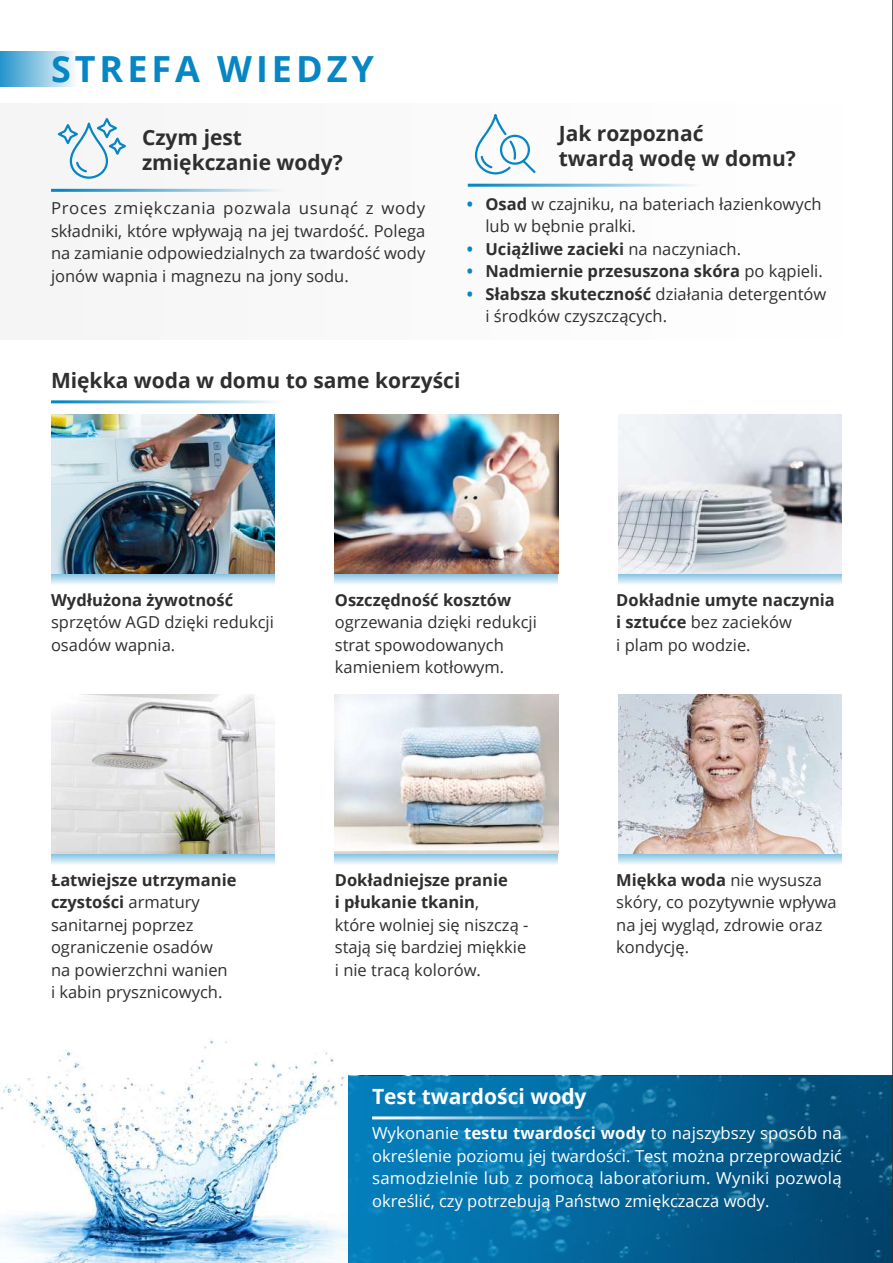
<style>
.page{position:relative;width:893px;height:1263px;background:#fff}
.page>*{position:absolute;margin:0;border:0;box-sizing:border-box;transform-origin:0 0}
.t1{font:700 36px "Open Sans";letter-spacing:.11em;color:#0686c5}
.t2{font:700 21px/25.2px "Open Sans";color:#2f2f2f}
.t3{font:700 21px "Open Sans";color:#fff}
.t4{font:16.5px/22.5px "Open Sans";color:#2f2f2f}
.t5{font:16.5px/22.5px "Open Sans";color:#fff;text-align:justify}
.t6{font:700 16.5px/22.5px "Open Sans";color:#2f2f2f}
.s1{font-weight:700;color:#0686c5}
.s2{font-weight:700}
.s3{color:#0686c5}
.s4{font-weight:400}
</style>
<div class="page">
<svg style="left:348px;top:1076px;width:544px;height:187px;background:#046599"></svg>
<div style="left:0;top:52px;width:81px;height:35px;background:linear-gradient(to right,#2495cc,#fff)"></div>
<div style="left:0;top:104px;width:842px;height:236px;background:#f5f5f5"></div>
<svg style="left:51px;top:573px;width:223px;height:11px;background:#b1d0e0"></svg>
<img style="left:51px;top:414px;width:223px;height:159px">
<svg style="left:51px;top:854px;width:223px;height:10px;background:#b9dcee"></svg>
<img style="left:51px;top:694px;width:223px;height:160px">
<svg style="left:335px;top:573px;width:223px;height:11px;background:#b7d3e1"></svg>
<img style="left:335px;top:414px;width:223px;height:159px">
<svg style="left:335px;top:854px;width:223px;height:10px;background:#b9dcee"></svg>
<img style="left:335px;top:694px;width:223px;height:160px">
<svg style="left:619px;top:573px;width:223px;height:11px;background:#bedeee"></svg>
<img style="left:619px;top:414px;width:223px;height:159px">
<svg style="left:619px;top:854px;width:223px;height:10px;background:#b9dcee"></svg>
<img style="left:619px;top:694px;width:223px;height:160px">
<hr style="left:51px;top:400px;width:242px;height:3px;background:#0686c5">
<hr style="left:51px;top:189px;width:242px;height:3px;background:#0686c5">
<svg style="left:57px;top:118px;width:69px;height:61px"></svg>
<hr style="left:468px;top:184px;width:241px;height:3px;background:#0686c5">
<svg style="left:475px;top:114px;width:61px;height:61px"></svg>
<img style="left:0;top:1040px;width:348px;height:223px">
<hr style="left:372px;top:1116px;width:242px;height:3px;background:#fff">
<hr style="left:892px;top:0;width:1px;height:1263px;background:#2f2f2f">
<h1 class="t1" style="left:51px;top:44px;width:324px">STREFA WIEDZY</h1>
<p class="t2" style="left:142px;top:124px;width:202px">Czym jest zmiękczanie wody?</p>
<p class="t4" style="left:51px;top:196px;width:376px;text-align:justify">Proces zmiękczania pozwala usunąć z wody składniki, które wpływają na jej twardość. Polega na zamianie odpowiedzialnych za twardość wody jonów wapnia i magnezu na jony sodu.</p>
<p class="t2" style="left:559px;top:120px;width:239px">Jak rozpoznać<br>twardą wodę w domu?</p>
<p class="t4" style="left:485px;top:192px;width:338px;text-indent:-18px"><span class="s1">•</span> <span class="s2">Osad</span> w czajniku, na bateriach łazienkowych lub w bębnie pralki.</p>
<p class="t6" style="left:467px;top:237px;width:276px"><span class="s3">•</span> Uciążliwe zacieki <span class="s4">na naczyniach.</span></p>
<p class="t6" style="left:467px;top:260px;width:357px"><span class="s3">•</span> Nadmiernie przesuszona skóra <span class="s4">po kąpieli.</span></p>
<p class="t4" style="left:485px;top:282px;width:342px;text-indent:-18px"><span class="s1">•</span> <span class="s2">Słabsza skuteczność</span> działania detergentów i środków czyszczących.</p>
<p class="t2" style="left:51px;top:367px;width:411px">Miękka woda w domu to same korzyści</p>
<p class="t6" style="left:51px;top:588px;width:184px">Wydłużona żywotność</p>
<p class="t4" style="left:51px;top:610px;width:224px">sprzętów AGD dzięki redukcji osadów wapnia.</p>
<p class="t6" style="left:335px;top:588px;width:178px">Oszczędność kosztów</p>
<p class="t4" style="left:335px;top:610px;width:203px">ogrzewania dzięki redukcji strat spowodowanych kamieniem kotłowym.</p>
<p class="t6" style="left:616px;top:588px;width:220px">Dokładnie umyte naczynia i sztućce <span class="s4">bez zacieków<br>i plam po wodzie.</span></p>
<p class="t4" style="left:51px;top:868px;width:187px"><span class="s2">Łatwiejsze utrzymanie czystości</span> armatury sanitarnej poprzez ograniczenie osadów<br>na powierzchni wanien<br>i kabin prysznicowych.</p>
<p class="t4" style="left:335px;top:868px;width:195px"><span class="s2">Dokładniejsze pranie<br>i płukanie tkanin</span>,<br>które wolniej się niszczą - stają się bardziej miękkie i nie tracą kolorów.</p>
<p class="t4" style="left:616px;top:868px;width:222px"><span class="s2">Miękka woda</span> nie wysusza skóry, co pozytywnie wpływa na jej wygląd, zdrowie oraz kondycję.</p>
<p class="t3" style="left:372px;top:1081px;width:216px">Test twardości wody</p>
<p class="t5" style="left:372px;top:1122px;width:471px">Wykonanie <span class="s2">testu twardości wody</span> to najszybszy sposób na określenie poziomu jej twardości. Test można przeprowadzić samodzielnie lub z pomocą laboratorium. Wyniki pozwolą określić, czy potrzebują Państwo zmiękczacza wody.</p>
</div>
